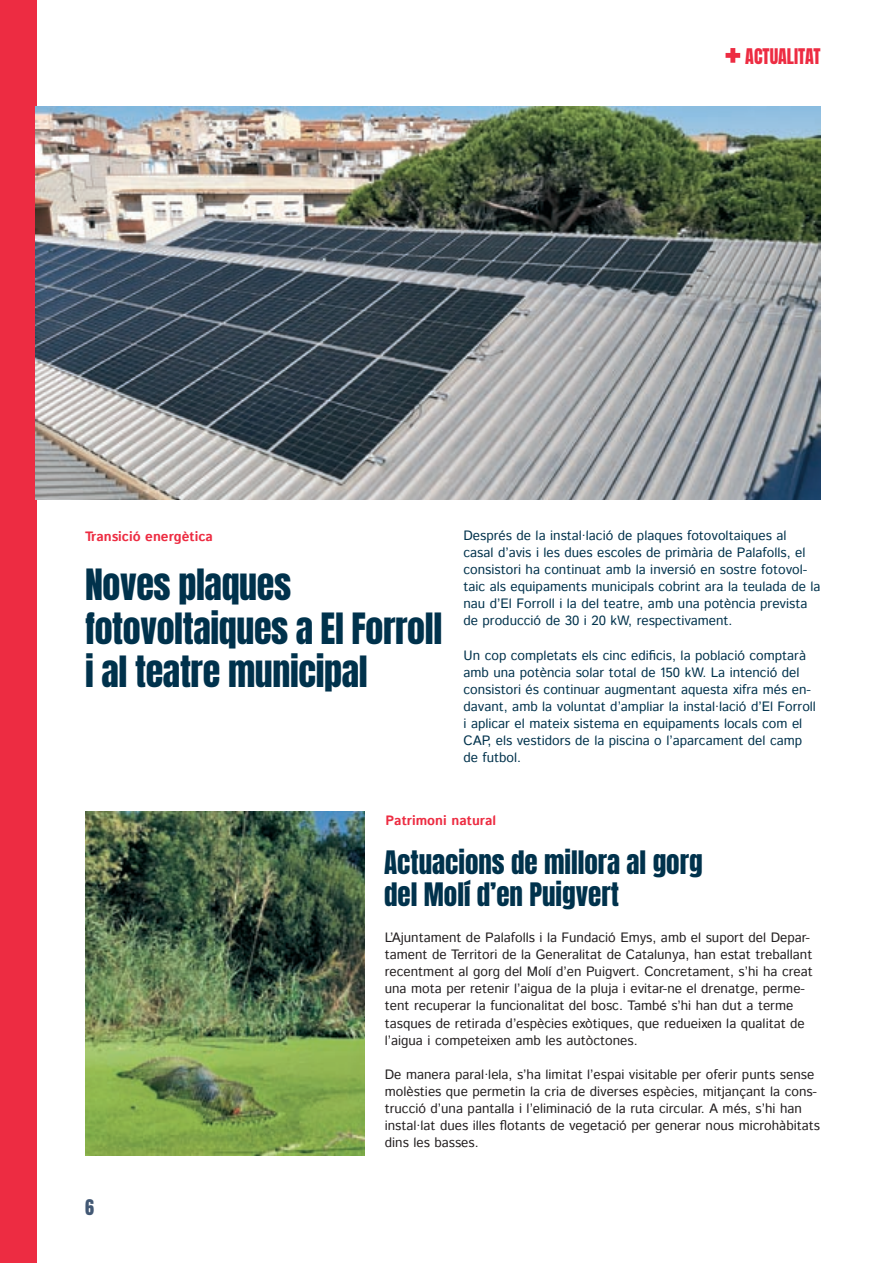
<style>
.page{position:relative;width:893px;height:1263px;background:#fff}
.page>*{position:absolute;margin:0;border:0;box-sizing:border-box;transform-origin:0 0}
.t1{font:36px/43.2px "Anton";letter-spacing:-.01em;color:#00324c}
.t2{font:27px/32.4px "Anton";color:#00324c}
.t3{font:18px "Anton";color:#ed2c42}
.t4{font:13.5px/17.1px "Istok Web";color:#231f20}
.t5{font:13.5px/17.1px "Istok Web";color:#00324c}
.t6{font:700 13.5px "Istok Web";color:#ed2c42}
</style>
<div class="page">
<div style="left:0;top:0;width:36px;height:1263px;background:#ed2c42"></div>
<svg style="left:725px;top:48px;width:15px;height:15px"></svg>
<img style="left:35px;top:106px;width:786px;height:394px">
<img style="left:85px;top:811px;width:280px;height:344px">
<h3 class="t3" style="left:745px;top:47px;width:77px">ACTUALITAT</h3>
<p class="t6" style="left:85px;top:528px;width:129px">Transició energètica</p>
<p class="t5" style="left:463px;top:527px;width:358px">Després de la instal·lació de plaques fotovoltaiques al<br>casal d’avis i les dues escoles de primària de Palafolls, el consistori ha continuat amb la inversió en sostre fotovol&shy;taic als equipaments municipals cobrint ara la teulada de la nau d’El Forroll i la del teatre, amb una potència prevista de producció de 30 i 20 kW, respectivament.</p>
<p class="t5" style="left:463px;top:647px;width:354px">Un cop completats els cinc edificis, la població comptarà amb una potència solar total de 150 kW. La intenció del consistori és continuar augmentant aquesta xifra més en&shy;davant, amb la voluntat d’ampliar la instal·lació d’El Forroll i aplicar el mateix sistema en equipaments locals com el CAP, els vestidors de la piscina o l’aparcament del camp de futbol.</p>
<h1 class="t1" style="left:85px;top:566px;width:359px">Noves plaques fotovoltaiques a El Forroll i al teatre municipal</h1>
<p class="t6" style="left:386px;top:811px;width:112px">Patrimoni natural</p>
<h2 class="t2" style="left:384px;top:848px;width:320px">Actuacions de millora al gorg del Molí d’en Puigvert</h2>
<p class="t4" style="left:385px;top:930px;width:429px">L’Ajuntament de Palafolls i la Fundació Emys, amb el suport del Depar&shy;tament de Territori de la Generalitat de Catalunya, han estat treballant recentment al gorg del Molí d’en Puigvert. Concretament, s’hi ha creat una mota per retenir l’aigua de la pluja i evitar-ne el drenatge, perme&shy;tent recuperar la funcionalitat del bosc. També s’hi han dut a terme tasques de retirada d’espècies exòtiques, que redueixen la qualitat de l’aigua i competeixen amb les autòctones.</p>
<p class="t4" style="left:385px;top:1066px;width:437px">De manera paral·lela, s’ha limitat l’espai visitable per oferir punts sense molèsties que permetin la cria de diverses espècies, mitjançant la cons&shy;trucció d’una pantalla i l’eliminació de la ruta circular. A més, s’hi han instal·lat dues illes flotants de vegetació per generar nous microhàbitats dins les basses.</p>
</div>
